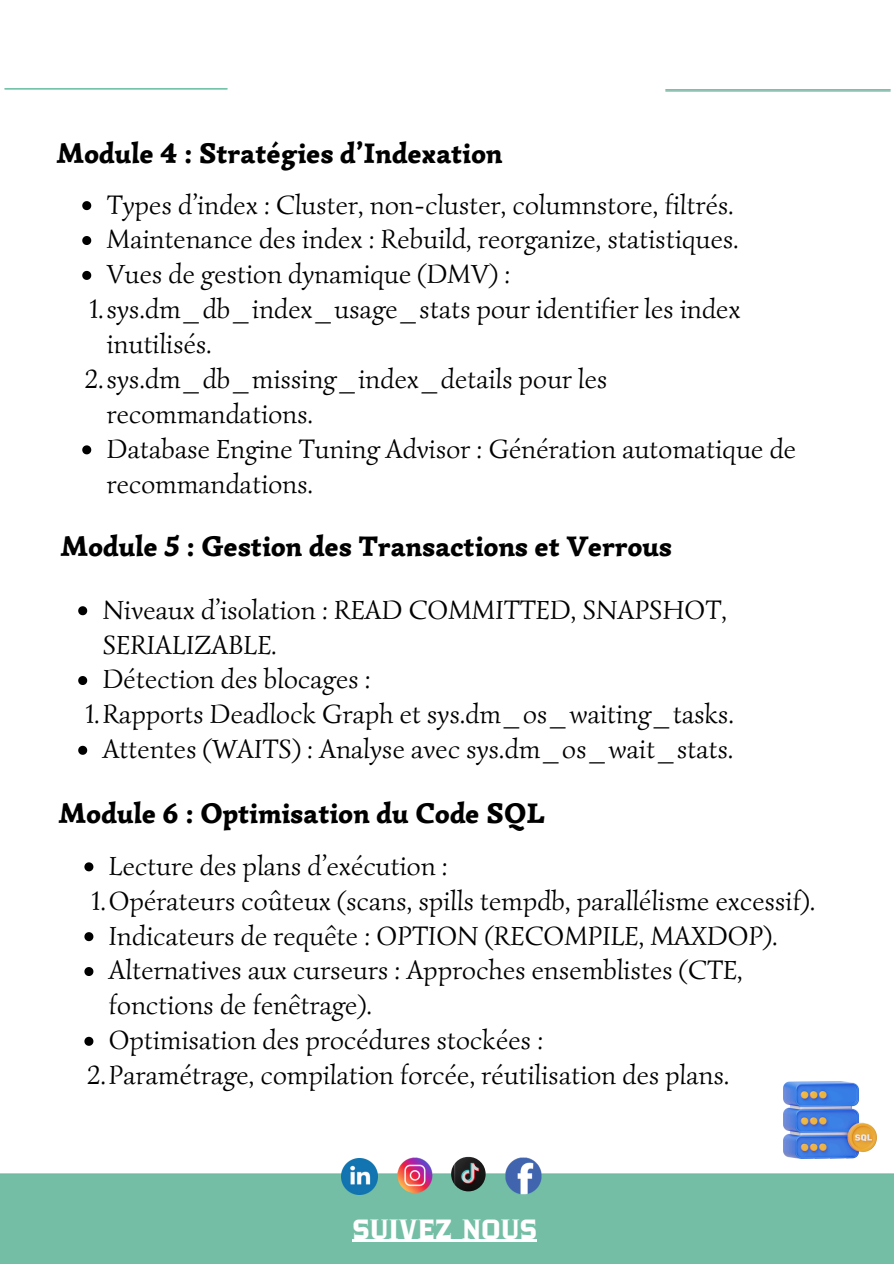
<style>
.page{position:relative;width:894px;height:1264px;background:#fff}
.page>*{position:absolute;margin:0;border:0;box-sizing:border-box;transform-origin:0 0}
.t1{font:900 28.5px "Simonetta";letter-spacing:.005em;color:#000}
.t2{font:27px/34.8px "Simonetta";letter-spacing:.005em;color:#000}
.t3{font:27px "Zantiqa 4 F";letter-spacing:.005em;color:#fff}
</style>
<div class="page">
<img style="left:4px;top:89px;width:224px;height:1px">
<img style="left:665px;top:90px;width:226px;height:1px">
<img style="left:0;top:1157px;width:893px;height:106px">
<img style="left:342px;top:1158px;width:36px;height:36px">
<img style="left:451px;top:1156px;width:34px;height:35px;border-radius:17px">
<hr style="left:352px;top:1239px;width:185px;height:2px;background:#fff">
<img style="left:783px;top:1081px;width:93px;height:76px">
<svg style="left:82px;top:201px;width:9px;height:9px"></svg>
<svg style="left:82px;top:236px;width:9px;height:9px"></svg>
<svg style="left:82px;top:271px;width:9px;height:9px"></svg>
<svg style="left:82px;top:445px;width:9px;height:9px"></svg>
<svg style="left:78px;top:606px;width:9px;height:9px"></svg>
<svg style="left:78px;top:676px;width:9px;height:9px"></svg>
<svg style="left:78px;top:745px;width:9px;height:9px"></svg>
<svg style="left:84px;top:862px;width:9px;height:9px"></svg>
<svg style="left:84px;top:932px;width:9px;height:9px"></svg>
<svg style="left:84px;top:967px;width:9px;height:9px"></svg>
<svg style="left:84px;top:1036px;width:9px;height:9px"></svg>
<p class="t1" style="left:57px;top:136px;width:447px">Module 4 : Stratégies d’Indexation</p>
<h2 class="t2" style="left:107px;top:187px;width:628px">Types d’index : Cluster, non-cluster, columnstore, filtrés.</h2>
<p class="t2" style="left:107px;top:222px;width:633px">Maintenance des index : Rebuild, reorganize, statistiques.</p>
<p class="t2" style="left:107px;top:257px;width:405px">Vues de gestion dynamique (DMV) :</p>
<p class="t2" style="left:107px;top:292px;width:635px;text-indent:-17px">1.sys.dm_db_index_usage_stats pour identifier les index inutilisés.</p>
<p class="t2" style="left:107px;top:361px;width:502px;text-indent:-22px">2.sys.dm_db_missing_index_details pour les recommandations.</p>
<p class="t2" style="left:107px;top:431px;width:690px">Database Engine Tuning Advisor : Génération automatique de recommandations.</p>
<p class="t1" style="left:61px;top:528px;width:612px">Module 5 : Gestion des Transactions et Verrous</p>
<h2 class="t2" style="left:103px;top:592px;width:625px">Niveaux d’isolation : READ COMMITTED, SNAPSHOT,<br>SERIALIZABLE.</h2>
<p class="t2" style="left:103px;top:662px;width:269px">Détection des blocages :</p>
<p class="t2" style="left:85px;top:696px;width:650px">1.Rapports Deadlock Graph et sys.dm_os_waiting_tasks.</p>
<p class="t2" style="left:103px;top:731px;width:632px">Attentes (WAITS) : Analyse avec sys.dm_os_wait_stats.</p>
<p class="t1" style="left:59px;top:795px;width:487px">Module 6 : Optimisation du Code SQL</p>
<h2 class="t2" style="left:109px;top:848px;width:340px">Lecture des plans d’exécution :</h2>
<p class="t2" style="left:92px;top:883px;width:725px">1.Opérateurs coûteux (scans, spills tempdb, parallélisme excessif).</p>
<p class="t2" style="left:109px;top:918px;width:670px">Indicateurs de requête : OPTION (RECOMPILE, MAXDOP).</p>
<p class="t2" style="left:109px;top:952px;width:635px">Alternatives aux curseurs : Approches ensemblistes (CTE, fonctions de fenêtrage).</p>
<p class="t2" style="left:109px;top:1022px;width:436px">Optimisation des procédures stockées :</p>
<p class="t2" style="left:87px;top:1057px;width:643px">2.Paramétrage, compilation forcée, réutilisation des plans.</p>
<p class="t3" style="left:352px;top:1218px;width:186px">SUIVEZ NOUS</p>
</div>
